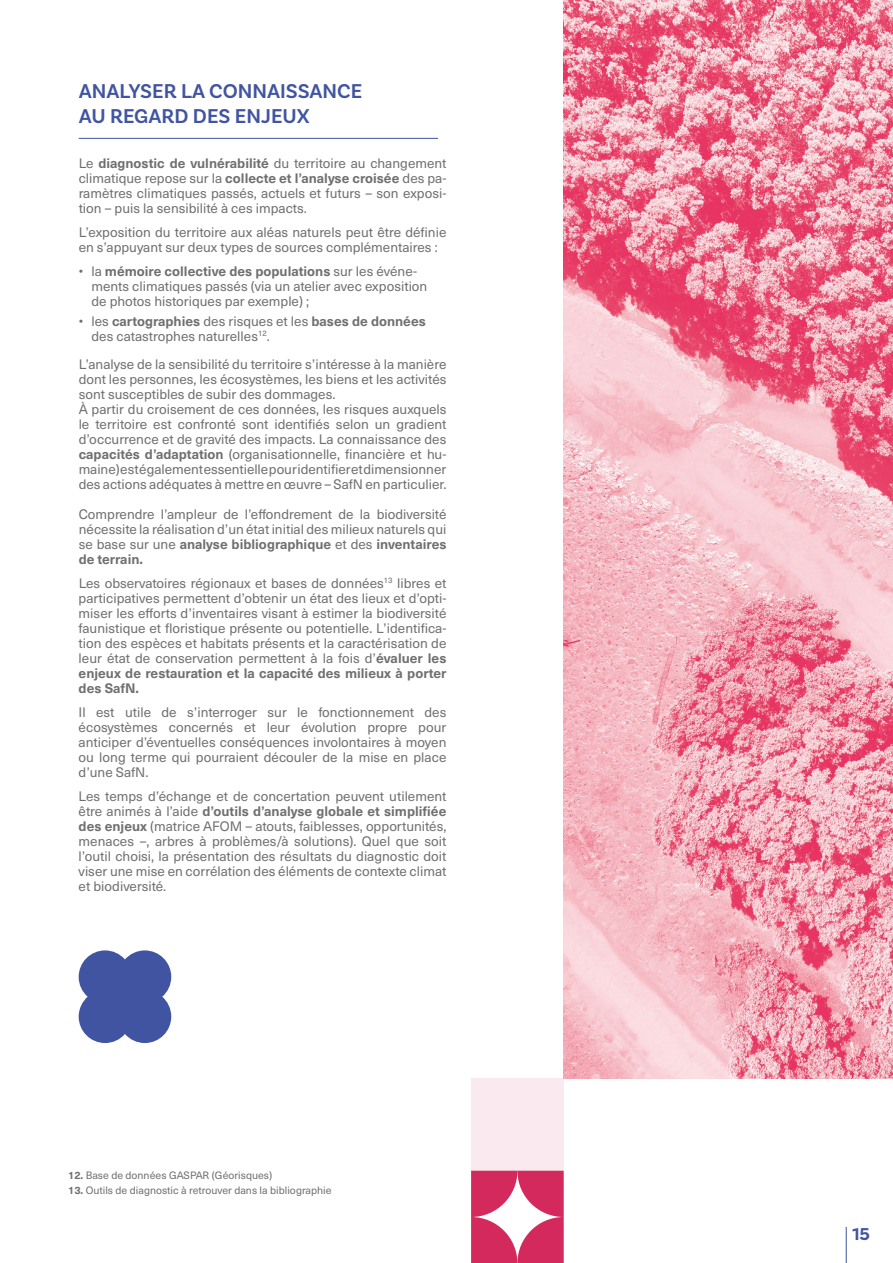
<style>
.page{position:relative;width:893px;height:1263px;background:#fff}
.page>*{position:absolute;margin:0;border:0;box-sizing:border-box;transform-origin:0 0}
.t1{font:600 21px/25.2px "Basic Sans";color:#4054a1}
.t2{font:700 18px "Basic Sans";color:#4054a1}
.t3{font:13.5px/15px "Neue Haas Unica W1 G";color:#706f6f;text-align:justify}
.t4{font:10.5px "Neue Haas Unica W1 G";color:#706f6f}
.s1{font-weight:700}
</style>
<div class="page">
<hr style="left:846px;top:1227px;width:1px;height:36px;background:#4054a1">
<hr style="left:79px;top:138px;width:359px;height:1px;background:#4054a1">
<div style="left:471px;top:1078px;width:93px;height:93px;background:#faeaef"></div>
<svg style="left:79px;top:950px;width:92px;height:93px;background:#5768ac"></svg>
<img style="left:564px;top:0;width:329px;height:1078px">
<svg style="left:471px;top:1171px;width:93px;height:92px"></svg>
<h1 class="t1" style="left:79px;top:79px;width:285px">ANALYSER LA CONNAISSANCE<br>AU REGARD DES ENJEUX</h1>
<p class="t3" style="left:79px;top:155px;width:369px">Le <span class="s1">diagnostic de vulnérabilité</span> du territoire au changement climatique repose sur la <span class="s1">collecte et l’analyse croisée</span> des pa&shy;ramètres climatiques passés, actuels et futurs – son exposi&shy;tion – puis la sensibilité à ces impacts.</p>
<p class="t3" style="left:79px;top:224px;width:369px">L’exposition du territoire aux aléas naturels peut être définie en s’appuyant sur deux types de sources complémentaires :</p>
<p class="t3" style="left:91px;top:263px;width:337px;text-align:left;text-indent:-13px">• la <span class="s1">mémoire collective des populations</span> sur les événe&shy;ments climatiques passés (via un atelier avec exposition de photos historiques par exemple) ;</p>
<p class="t3" style="left:91px;top:312px;width:336px;text-indent:-13px">• les <span class="s1">cartographies</span> des risques et les <span class="s1">bases de données </span>des catastrophes naturelles<sup>12</sup>.</p>
<p class="t3" style="left:79px;top:356px;width:369px;text-align:left">L’analyse de la sensibilité du territoire s’intéresse à la manière dont les personnes, les écosystèmes, les biens et les activités sont susceptibles de subir des dommages.<br>À partir du croisement de ces données, les risques auxquels le territoire est confronté sont identifiés selon un gradient d’occurrence et de gravité des impacts. La connaissance des <span class="s1">capacités d’adaptation</span> (organisationnelle, financière et hu&shy;maine) est également essentielle pour identifier et dimensionner des actions adéquates à mettre en œuvre – SafN en particulier.</p>
<p class="t3" style="left:79px;top:506px;width:369px">Comprendre l’ampleur de l’effondrement de la biodiversité nécessite la réalisation d’un état initial des milieux naturels qui se base sur une <span class="s1">analyse bibliographique</span> et des <span class="s1">inventaires de terrain.</span></p>
<p class="t3" style="left:79px;top:575px;width:369px">Les observatoires régionaux et bases de données<sup>13</sup> libres et participatives permettent d’obtenir un état des lieux et d’opti&shy;miser les efforts d’inventaires visant à estimer la biodiversité faunistique et floristique présente ou potentielle. L’identifica&shy;tion des espèces et habitats présents et la caractérisation de leur état de conservation permettent à la fois d’<span class="s1">évaluer les enjeux de restauration et la capacité des milieux à porter des SafN.</span></p>
<p class="t3" style="left:79px;top:704px;width:369px">Il est utile de s’interroger sur le fonctionnement des écosystèmes concernés et leur évolution propre pour anticiper d’éventuelles conséquences involontaires à moyen ou long terme qui pourraient découler de la mise en place d’une SafN.</p>
<p class="t3" style="left:79px;top:788px;width:369px">Les temps d’échange et de concertation peuvent utilement être animés à l’aide <span class="s1">d’outils d’analyse globale et simplifiée des enjeux</span> (matrice AFOM – atouts, faiblesses, opportunités, menaces –, arbres à problèmes/à solutions). Quel que soit l’outil choisi, la présentation des résultats du diagnostic doit viser une mise en corrélation des éléments de contexte climat et biodiversité.</p>
<p class="t4" style="left:68px;top:1167px;width:206px"><span class="s1">12.</span> Base de données GASPAR (Géorisques)</p>
<p class="t4" style="left:68px;top:1182px;width:265px"><span class="s1">13.</span> Outils de diagnostic à retrouver dans la bibliographie</p>
<h2 class="t2" style="left:852px;top:1223px;width:19px">15</h2>
</div>
